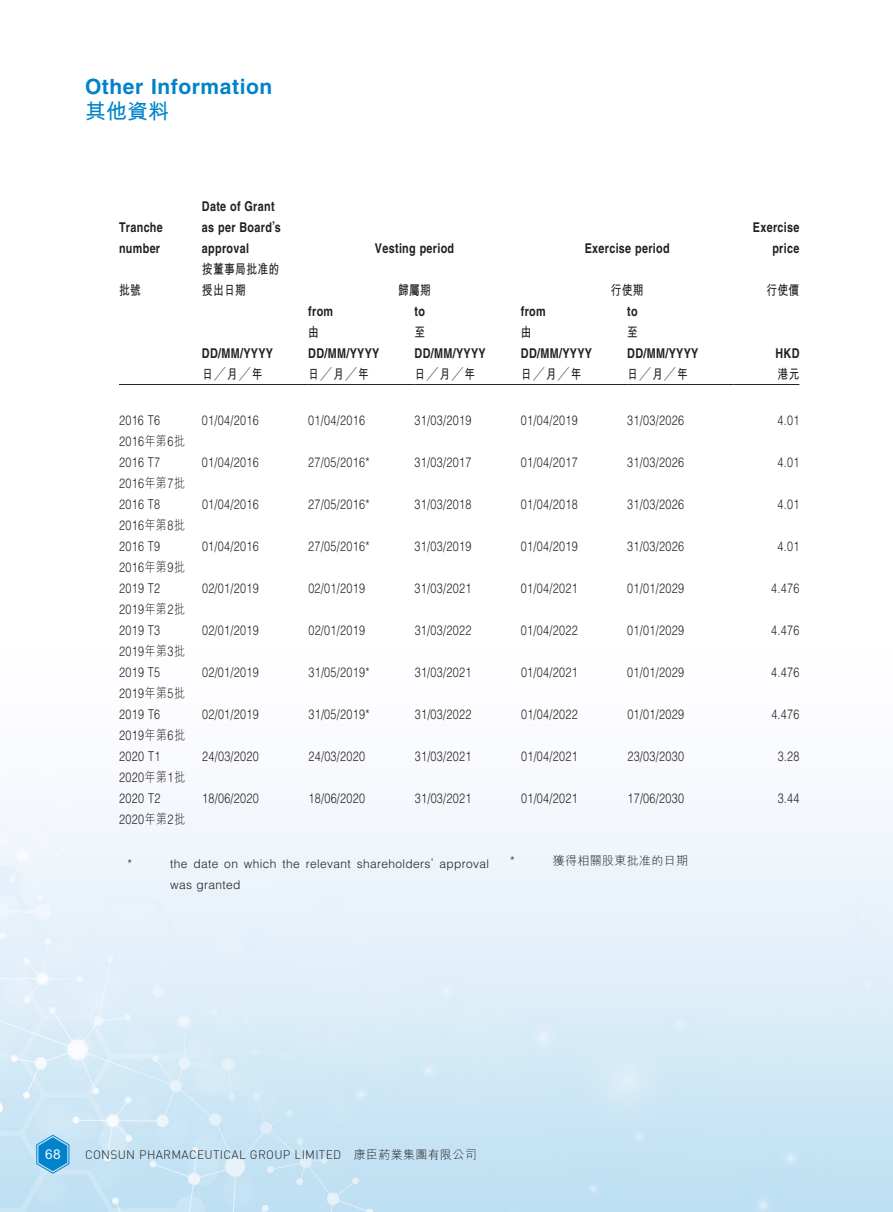
<style>
.page{position:relative;width:893px;height:1212px;background:#fff}
.page>*{position:absolute;margin:0;border:0;box-sizing:border-box;transform-origin:0 0}
.t1{font:700 21px "Helvetica LT Std";letter-spacing:.03em;color:#0083ca}
.t2{font:700 21px "M Hei HK";color:#0083ca}
.t3{font:300 13.5px/21px "Helvetica LT Std";letter-spacing:.03em;color:#231f20;scale:.8 1}
.t4{font:700 13.5px/21px "Helvetica LT Std";letter-spacing:.03em;color:#231f20;scale:.8 1}
.t5{font:700 13.5px/21px "M Hei HK";letter-spacing:.03em;color:#231f20;scale:.8 1}
.t6{font:700 13.5px "M Hei HK";color:#fff}
.t7{font:300 12px "Helvetica LT Std";letter-spacing:.03em;color:#231f20}
.t8{font:12px "DIN Light";letter-spacing:.025em;color:#231f20}
.t9{font:300 12px "M Hei HK";letter-spacing:.03em;color:#231f20}
.s1{font-family:"M Hei HK"}
.s2{font-family:"M Hei HK";font-weight:300}
</style>
<div class="page">
<img style="left:0;top:384px;width:893px;height:828px">
<svg style="left:36px;top:1135px;width:34px;height:39px"></svg>
<hr style="left:119px;top:384px;width:83px;height:1px;background:#231f20">
<hr style="left:202px;top:384px;width:106px;height:1px;background:#231f20">
<hr style="left:308px;top:384px;width:107px;height:1px;background:#231f20">
<hr style="left:415px;top:384px;width:106px;height:1px;background:#231f20">
<hr style="left:521px;top:384px;width:106px;height:1px;background:#231f20">
<hr style="left:627px;top:384px;width:106px;height:1px;background:#231f20">
<hr style="left:733px;top:384px;width:66px;height:1px;background:#231f20">
<h1 class="t1" style="left:85px;top:74px;width:189px">Other Information</h1>
<h1 class="t2" style="left:85px;top:96px;width:85px">其他資料</h1>
<p class="t4" style="left:119px;top:216px;width:56px">Tranche number</p>
<p class="t5" style="left:119px;top:278px;width:29px">批號</p>
<p class="t4" style="left:202px;top:195px;width:100px">Date of Grant as per Board’s approval</p>
<p class="t5" style="left:202px;top:257px;width:98px">按董事局批准的授出日期</p>
<p class="t4" style="left:375px;top:237px;width:101px">Vesting period</p>
<p class="t4" style="left:585px;top:237px;width:108px">Exercise period</p>
<p class="t4" style="left:753px;top:216px;width:60px;text-align:right">Exercise price</p>
<p class="t5" style="left:398px;top:278px;width:43px">歸屬期</p>
<p class="t5" style="left:611px;top:278px;width:43px">行使期</p>
<p class="t5" style="left:766px;top:278px;width:43px">行使價</p>
<p class="t4" style="left:308px;top:300px;width:33px">from</p>
<p class="t4" style="left:415px;top:300px;width:15px">to</p>
<p class="t4" style="left:521px;top:300px;width:33px">from</p>
<p class="t4" style="left:627px;top:300px;width:15px">to</p>
<p class="t5" style="left:308px;top:320px;width:15px">由</p>
<p class="t5" style="left:415px;top:320px;width:15px">至</p>
<p class="t5" style="left:521px;top:320px;width:15px">由</p>
<p class="t5" style="left:627px;top:320px;width:15px">至</p>
<p class="t4" style="left:202px;top:342px;width:90px">DD/MM/YYYY</p>
<p class="t4" style="left:308px;top:342px;width:90px">DD/MM/YYYY</p>
<p class="t4" style="left:415px;top:342px;width:90px">DD/MM/YYYY</p>
<p class="t4" style="left:521px;top:342px;width:90px">DD/MM/YYYY</p>
<p class="t4" style="left:627px;top:342px;width:90px">DD/MM/YYYY</p>
<p class="t4" style="left:775px;top:342px;width:31px">HKD</p>
<p class="t5" style="left:202px;top:362px;width:77px">日╱月╱年</p>
<p class="t5" style="left:308px;top:362px;width:77px">日╱月╱年</p>
<p class="t5" style="left:415px;top:362px;width:77px">日╱月╱年</p>
<p class="t5" style="left:521px;top:362px;width:77px">日╱月╱年</p>
<p class="t5" style="left:627px;top:362px;width:77px">日╱月╱年</p>
<p class="t5" style="left:778px;top:362px;width:29px">港元</p>
<p class="t3" style="left:119px;top:410px;width:53px">2016 T6</p>
<p class="t3" style="left:202px;top:410px;width:72px">01/04/2016</p>
<p class="t3" style="left:308px;top:410px;width:72px">01/04/2016</p>
<p class="t3" style="left:415px;top:410px;width:72px">31/03/2019</p>
<p class="t3" style="left:521px;top:410px;width:72px">01/04/2019</p>
<p class="t3" style="left:627px;top:410px;width:72px">31/03/2026</p>
<p class="t3" style="left:777px;top:410px;width:29px">4.01</p>
<p class="t3" style="left:119px;top:431px;width:84px">2016<span class="s1">年第</span>6<span class="s1">批<br></span>2016 T7</p>
<p class="t3" style="left:202px;top:452px;width:72px">01/04/2016</p>
<p class="t3" style="left:308px;top:452px;width:78px">27/05/2016*</p>
<p class="t3" style="left:415px;top:452px;width:72px">31/03/2017</p>
<p class="t3" style="left:521px;top:452px;width:72px">01/04/2017</p>
<p class="t3" style="left:627px;top:452px;width:72px">31/03/2026</p>
<p class="t3" style="left:777px;top:452px;width:29px">4.01</p>
<p class="t3" style="left:119px;top:473px;width:84px">2016<span class="s1">年第</span>7<span class="s1">批<br></span>2016 T8</p>
<p class="t3" style="left:119px;top:515px;width:84px">2016<span class="s1">年第</span>8<span class="s1">批<br></span>2016 T9</p>
<p class="t3" style="left:119px;top:557px;width:84px">2016<span class="s1">年第</span>9<span class="s1">批<br></span>2019 T2</p>
<p class="t3" style="left:119px;top:599px;width:84px">2019<span class="s1">年第</span>2<span class="s1">批<br></span>2019 T3</p>
<p class="t3" style="left:119px;top:641px;width:84px">2019<span class="s1">年第</span>3<span class="s1">批<br></span>2019 T5</p>
<p class="t3" style="left:119px;top:683px;width:84px">2019<span class="s1">年第</span>5<span class="s1">批<br></span>2019 T6</p>
<p class="t3" style="left:119px;top:725px;width:84px">2019<span class="s1">年第</span>6<span class="s1">批<br></span>2020 T1</p>
<p class="t3" style="left:119px;top:767px;width:84px">2020<span class="s1">年第</span>1<span class="s1">批<br></span>2020 T2</p>
<p class="t3" style="left:202px;top:494px;width:72px">01/04/2016</p>
<p class="t3" style="left:308px;top:494px;width:78px">27/05/2016*</p>
<p class="t3" style="left:415px;top:494px;width:72px">31/03/2018</p>
<p class="t3" style="left:521px;top:494px;width:72px">01/04/2018</p>
<p class="t3" style="left:627px;top:494px;width:72px">31/03/2026</p>
<p class="t3" style="left:777px;top:494px;width:29px">4.01</p>
<p class="t3" style="left:202px;top:536px;width:72px">01/04/2016</p>
<p class="t3" style="left:308px;top:536px;width:78px">27/05/2016*</p>
<p class="t3" style="left:415px;top:536px;width:72px">31/03/2019</p>
<p class="t3" style="left:521px;top:536px;width:72px">01/04/2019</p>
<p class="t3" style="left:627px;top:536px;width:72px">31/03/2026</p>
<p class="t3" style="left:777px;top:536px;width:29px">4.01</p>
<p class="t3" style="left:202px;top:578px;width:72px">02/01/2019</p>
<p class="t3" style="left:308px;top:578px;width:72px">02/01/2019</p>
<p class="t3" style="left:415px;top:578px;width:72px">31/03/2021</p>
<p class="t3" style="left:521px;top:578px;width:72px">01/04/2021</p>
<p class="t3" style="left:627px;top:578px;width:72px">01/01/2029</p>
<p class="t3" style="left:771px;top:578px;width:37px">4.476</p>
<p class="t3" style="left:202px;top:620px;width:72px">02/01/2019</p>
<p class="t3" style="left:308px;top:620px;width:72px">02/01/2019</p>
<p class="t3" style="left:415px;top:620px;width:72px">31/03/2022</p>
<p class="t3" style="left:521px;top:620px;width:72px">01/04/2022</p>
<p class="t3" style="left:627px;top:620px;width:72px">01/01/2029</p>
<p class="t3" style="left:771px;top:620px;width:37px">4.476</p>
<p class="t3" style="left:202px;top:662px;width:72px">02/01/2019</p>
<p class="t3" style="left:308px;top:662px;width:78px">31/05/2019*</p>
<p class="t3" style="left:415px;top:662px;width:72px">31/03/2021</p>
<p class="t3" style="left:521px;top:662px;width:72px">01/04/2021</p>
<p class="t3" style="left:627px;top:662px;width:72px">01/01/2029</p>
<p class="t3" style="left:771px;top:662px;width:37px">4.476</p>
<p class="t3" style="left:202px;top:704px;width:72px">02/01/2019</p>
<p class="t3" style="left:308px;top:704px;width:78px">31/05/2019*</p>
<p class="t3" style="left:415px;top:704px;width:72px">31/03/2022</p>
<p class="t3" style="left:521px;top:704px;width:72px">01/04/2022</p>
<p class="t3" style="left:627px;top:704px;width:72px">01/01/2029</p>
<p class="t3" style="left:771px;top:704px;width:37px">4.476</p>
<p class="t3" style="left:202px;top:746px;width:72px">24/03/2020</p>
<p class="t3" style="left:308px;top:746px;width:72px">24/03/2020</p>
<p class="t3" style="left:415px;top:746px;width:72px">31/03/2021</p>
<p class="t3" style="left:521px;top:746px;width:72px">01/04/2021</p>
<p class="t3" style="left:627px;top:746px;width:72px">23/03/2030</p>
<p class="t3" style="left:778px;top:746px;width:29px">3.28</p>
<p class="t3" style="left:202px;top:788px;width:72px">18/06/2020</p>
<p class="t3" style="left:308px;top:788px;width:72px">18/06/2020</p>
<p class="t3" style="left:415px;top:788px;width:72px">31/03/2021</p>
<p class="t3" style="left:521px;top:788px;width:72px">01/04/2021</p>
<p class="t3" style="left:627px;top:788px;width:72px">17/06/2030</p>
<p class="t3" style="left:778px;top:788px;width:29px">3.44</p>
<p class="t3" style="left:119px;top:809px;width:84px">2020<span class="s1">年第</span>2<span class="s1">批</span></p>
<p class="t7" style="left:128px;top:856px;width:6px">*</p>
<p class="t7" style="left:170px;top:856px;width:320px">the date on which the relevant shareholders’ approval</p>
<p class="t7" style="left:170px;top:877px;width:72px">was granted</p>
<p class="t7" style="left:510px;top:853px;width:6px">*</p>
<p class="t9" style="left:553px;top:854px;width:137px">獲得相關股東批准的日期</p>
<p class="t6" style="left:45px;top:1144px;width:17px">68</p>
<p class="t8" style="left:85px;top:1147px;width:393px">CONSUN PHARMACEUTICAL GROUP LIMITED <span class="s2">康臣葯業集團有限公司</span></p>
</div>
